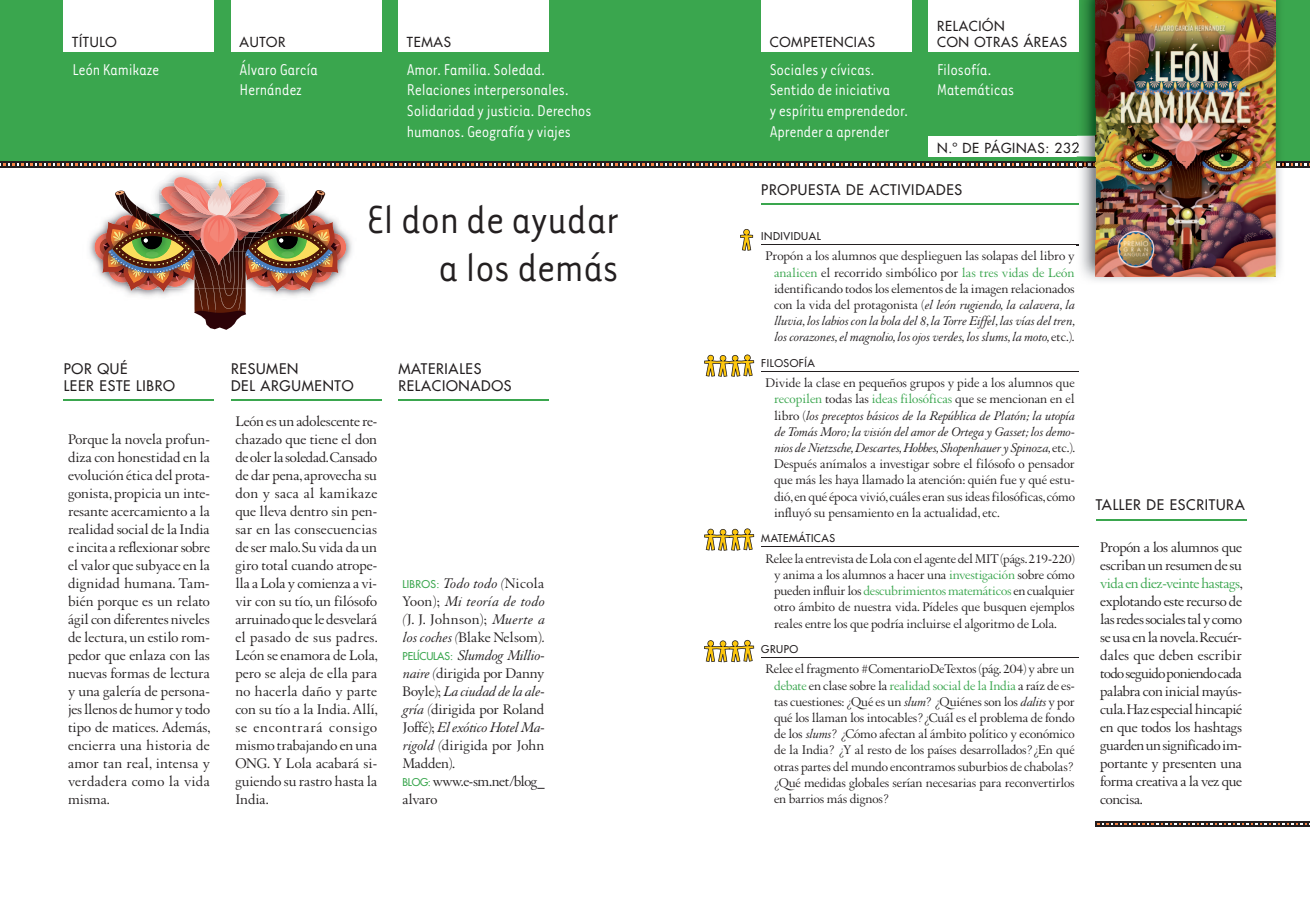
<style>
.page{position:relative;width:1310px;height:910px;background:#fff}
.page>*{position:absolute;margin:0;border:0;box-sizing:border-box;transform-origin:0 0}
.t1{font:45px/48px "Tarzana Nar OT";letter-spacing:-.015em;color:#231f20;text-align:right}
.t2{font:18px/20.7px "Tarzana Nar OT";letter-spacing:-.015em;color:#fff;scale:.96 1}
.t3{font:15px/18px "Augereau";letter-spacing:-.005em;color:#231f20;text-align:justify}
.t4{font:500 14.25px/17.1px "Futura Std";letter-spacing:.05em;color:#231f20}
.t5{font:13.5px/16.2px "Augereau";letter-spacing:-.01em;color:#231f20;text-align:justify}
.t6{font:500 13.5px/16.2px "Futura Std";letter-spacing:.05em;color:#231f20}
.t7{font:500 10.5px "Futura Std";letter-spacing:.05em;color:#231f20}
.s1{font-family:"Futura Std";font-weight:500;font-size:10.5px;color:#3aa64e}
.s2{font-style:italic}
.s3{color:#3aa64e}
</style>
<div class="page">
<div style="left:0;top:0;width:1310px;height:162px;background:#3aa64e"></div>
<div style="left:928px;top:136px;width:178px;height:20px;background:#fff"></div>
<svg style="left:1096px;top:821px;width:214px;height:6px"></svg>
<div style="left:761px;top:0;width:150px;height:51px;background:#fff"></div>
<div style="left:928px;top:0;width:151px;height:51px;background:#fff"></div>
<div style="left:398px;top:0;width:151px;height:51px;background:#fff"></div>
<div style="left:231px;top:0;width:150px;height:51px;background:#fff"></div>
<div style="left:64px;top:0;width:150px;height:51px;background:#fff"></div>
<img style="left:89px;top:230px;width:10px;height:44px">
<img style="left:95px;top:233px;width:4px;height:27px">
<img style="left:342px;top:230px;width:10px;height:44px">
<img style="left:342px;top:233px;width:4px;height:27px">
<img style="left:99px;top:175px;width:243px;height:155px">
<svg style="left:740px;top:229px;width:13px;height:22px"></svg>
<svg style="left:704px;top:528px;width:50px;height:23px"></svg>
<svg style="left:704px;top:640px;width:50px;height:22px"></svg>
<svg style="left:704px;top:354px;width:50px;height:23px"></svg>
<hr style="left:1096px;top:519px;width:150px;height:1px;background:#3aa64e">
<hr style="left:761px;top:203px;width:318px;height:2px;background:#3aa64e">
<hr style="left:761px;top:244px;width:318px;height:1px;background:#231f20">
<hr style="left:761px;top:371px;width:318px;height:1px;background:#231f20">
<hr style="left:761px;top:546px;width:318px;height:1px;background:#231f20">
<hr style="left:761px;top:657px;width:318px;height:1px;background:#231f20">
<hr style="left:64px;top:400px;width:150px;height:1px;background:#3aa64e">
<hr style="left:231px;top:400px;width:150px;height:1px;background:#3aa64e">
<hr style="left:398px;top:400px;width:151px;height:1px;background:#3aa64e">
<img style="left:1077px;top:0;width:208px;height:162px">
<img style="left:1077px;top:136px;width:19px;height:20px">
<img style="left:1077px;top:168px;width:204px;height:113px">
<img style="left:1077px;top:0;width:2px;height:51px">
<svg style="left:1077px;top:139px;width:1px;height:14px"></svg>
<img style="left:1096px;top:0;width:179px;height:162px">
<img style="left:1096px;top:168px;width:179px;height:109px">
<svg style="left:0;top:162px;width:1310px;height:6px;background:#645041"></svg>
<p class="t6" style="left:72px;top:34px;width:46px">TÍTULO</p>
<p class="t6" style="left:240px;top:34px;width:47px">AUTOR</p>
<p class="t6" style="left:407px;top:34px;width:46px">TEMAS</p>
<p class="t6" style="left:770px;top:34px;width:107px">COMPETENCIAS</p>
<p class="t6" style="left:937px;top:18px;width:131px">RELACIÓN<br>CON OTRAS ÁREAS</p>
<h2 class="t2" style="left:72px;top:58px;width:92px">León Kamikaze</h2>
<h2 class="t2" style="left:240px;top:58px;width:83px">Álvaro García<br>Hernández</h2>
<h2 class="t2" style="left:407px;top:58px;width:194px">Amor. Familia. Soledad.<br>Relaciones interpersonales.<br>Solidaridad y justicia. Derechos humanos. Geografía y viajes</h2>
<h2 class="t2" style="left:770px;top:58px;width:146px">Sociales y cívicas.<br>Sentido de iniciativa<br>y espíritu emprendedor.<br>Aprender a aprender</h2>
<h2 class="t2" style="left:937px;top:58px;width:82px">Filosofía.<br>Matemáticas</h2>
<p class="t6" style="left:937px;top:140px;width:144px">N.º DE PÁGINAS: 232</p>
<h1 class="t1" style="left:366px;top:193px;width:254px">El don de ayudar a los demás</h1>
<p class="t4" style="left:64px;top:360px;width:113px">POR QUÉ<br>LEER ESTE LIBRO</p>
<p class="t4" style="left:231px;top:360px;width:124px">RESUMEN<br>DEL ARGUMENTO</p>
<p class="t4" style="left:398px;top:360px;width:115px">MATERIALES<br>RELACIONADOS</p>
<p class="t3" style="left:68px;top:430px;width:144px">Porque la novela profun&shy;diza con honestidad en la evolución ética del prota&shy;gonista, propicia un inte&shy;resante acercamiento a la realidad social de la India e incita a reflexionar sobre el valor que subyace en la dignidad humana. Tam&shy;bién porque es un relato ágil con diferentes niveles de lectura, un estilo rom&shy;pedor que enlaza con las nuevas formas de lectura y una galería de persona&shy;jes llenos de humor y todo tipo de matices. Además, encierra una historia de amor tan real, intensa y verdadera como la vida misma.</p>
<p class="t3" style="left:235px;top:413px;width:144px">León es un adolescente re&shy;chazado que tiene el don de oler la soledad. Cansado de dar pena, aprovecha su don y saca al kamikaze que lleva dentro sin pen&shy;sar en las consecuencias de ser malo. Su vida da un giro total cuando atrope&shy;lla a Lola y comienza a vi&shy;vir con su tío, un filósofo arruinado que le desvelará el pasado de sus padres.<br>León se enamora de Lola, pero se aleja de ella para no hacerla daño y parte con su tío a la India. Allí, se encontrará consigo mismo trabajando en una ONG. Y Lola acabará si&shy;guiendo su rastro hasta la India.</p>
<p class="t3" style="left:403px;top:574px;width:143px;text-align:left"><span class="s1">LIBROS:</span> <span class="s2">Todo todo (</span>Nicola<br>Yoon); <span class="s2">Mi teoría de todo (</span>J. J. Johnson); <span class="s2">Muerte a los coches (</span>Blake Nelsom)<span class="s2">.<br></span><span class="s1">PELÍCULAS:</span> <span class="s2">Slumdog Millio&shy;naire (</span>dirigida por Danny<br>Boyle); <span class="s2">La ciudad de la ale&shy;gría (</span>dirigida por Roland<br>Joffé); <span class="s2">El exótico Hotel Ma&shy;rigold (</span>dirigida por John<br>Madden).<br><span class="s1">BLOG:</span> www.e-sm.net/blog_ alvaro</p>
<p class="t4" style="left:761px;top:181px;width:202px">PROPUESTA DE ACTIVIDADES</p>
<p class="t7" style="left:761px;top:230px;width:61px">INDIVIDUAL</p>
<p class="t5" style="left:774px;top:248px;width:302px;text-indent:-9px">Propón a los alumnos que desplieguen las solapas del libro y <span class="s3">analicen</span> el recorrido simbólico por <span class="s3">las tres vidas de León </span>identificando todos los elementos de la imagen relacionados con la vida del protagonista (<span class="s2">el león rugiendo, la calavera, la lluvia, los labios con la bola del 8, la Torre Eiffel, las vías del tren, los corazones, el magnolio, los ojos verdes, los slums, la moto,</span> etc.).</p>
<p class="t7" style="left:761px;top:356px;width:55px">FILOSOFÍA</p>
<p class="t5" style="left:774px;top:375px;width:302px;text-indent:-9px">Divide la clase en pequeños grupos y pide a los alumnos que <span class="s3">recopilen</span> todas las <span class="s3">ideas filosóficas</span> que se mencionan en el libro (<span class="s2">los preceptos básicos de la República de Platón; la utopía de Tomás Moro; la visión del amor de Ortega y Gasset; los demo&shy;nios de Nietzsche, Descartes, Hobbes, Shopenhauer y Spinoza,</span> etc.).<br>Después anímalos a investigar sobre el filósofo o pensador que más les haya llamado la atención: quién fue y qué estu&shy;dió, en qué época vivió, cuáles eran sus ideas filosóficas, cómo influyó su pensamiento en la actualidad, etc.</p>
<p class="t7" style="left:761px;top:532px;width:75px">MATEMÁTICAS</p>
<p class="t5" style="left:774px;top:550px;width:302px;text-indent:-9px">Relee la entrevista de Lola con el agente del MIT (págs. 219-220) y anima a los alumnos a hacer una <span class="s3">investigación</span> sobre cómo pueden influir los <span class="s3">descubrimientos matemáticos</span> en cualquier otro ámbito de nuestra vida. Pídeles que busquen ejemplos reales entre los que podría incluirse el algoritmo de Lola.</p>
<p class="t7" style="left:761px;top:642px;width:38px">GRUPO</p>
<p class="t5" style="left:774px;top:661px;width:302px;text-indent:-9px">Relee el fragmento #ComentarioDeTextos (pág. 204) y abre un <span class="s3">debate</span> en clase sobre la <span class="s3">realidad social de la India</span> a raíz de es&shy;tas cuestiones: ¿Qué es un <span class="s2">slum</span>? ¿Quiénes son los <span class="s2">dalits</span> y por qué los llaman los intocables?¿Cuál es el problema de fondo de los <span class="s2">slums</span>? ¿Cómo afectan al ámbito político y económico de la India? ¿Y al resto de los países desarrollados?¿En qué otras partes del mundo encontramos suburbios de chabolas? ¿Qué medidas globales serían necesarias para reconvertirlos en barrios más dignos?</p>
<p class="t4" style="left:1096px;top:497px;width:150px">TALLER DE ESCRITURA</p>
<p class="t3" style="left:1100px;top:538px;width:144px">Propón a los alumnos que escriban un resumen de su <span class="s3">vida en diez-veinte hastags</span>, explotando este recurso de las redes sociales tal y como se usa en la novela. Recuér&shy;dales que deben escribir todo seguido poniendo cada palabra con inicial mayús&shy;cula.Haz especial hincapié en que todos los hashtags guarden un significado im&shy;portante y presenten una forma creativa a la vez que concisa.</p>
</div>
